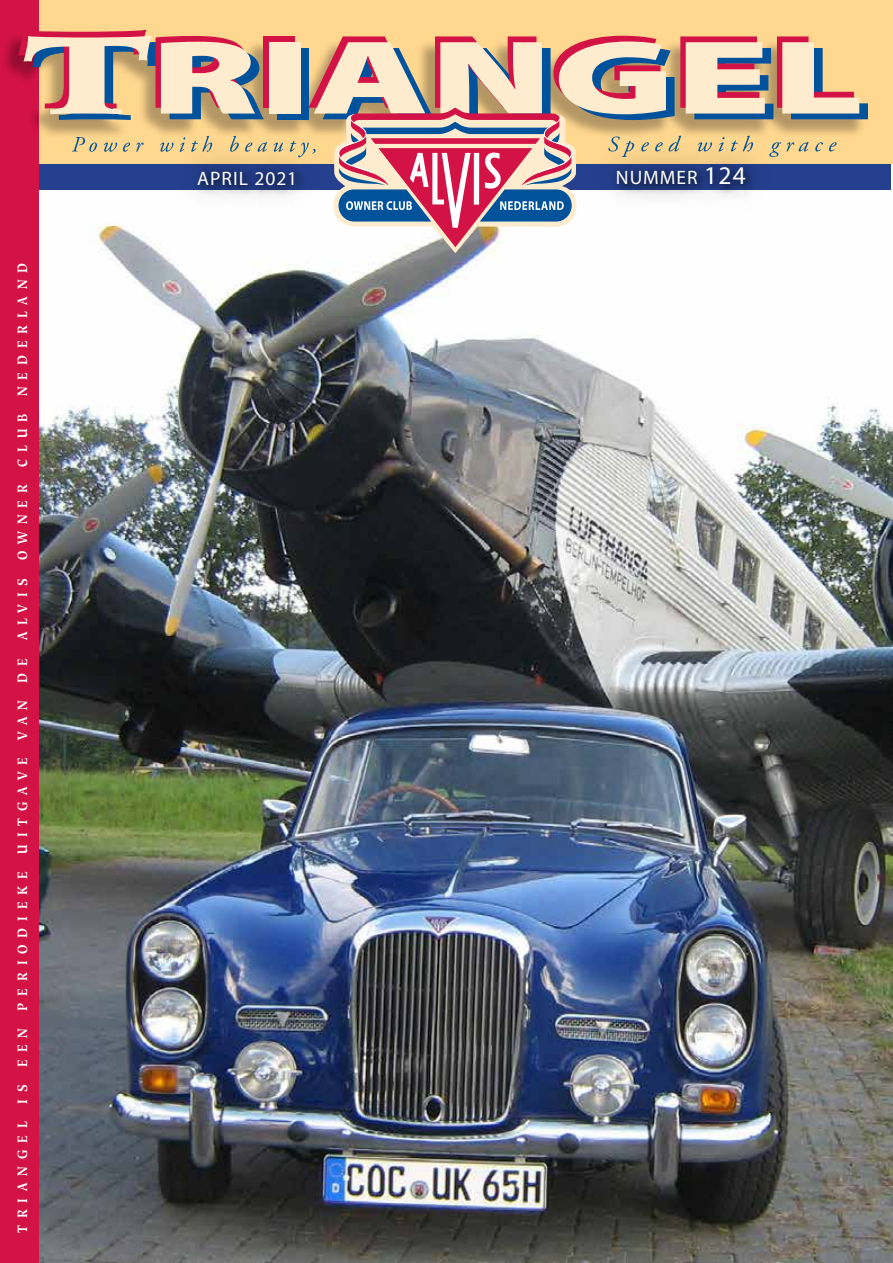
<style>
.page{position:relative;width:893px;height:1263px;background:#fff}
.page>*{position:absolute;margin:0;border:0;box-sizing:border-box;transform-origin:0 0}
.t1{font:900 105.75px "Myriad Pro";color:#00529c;scale:1.65 1}
.t2{font:19.5px "Myriad";letter-spacing:.05em;color:#fff}
.t3{font:700 13.5px "Hiroshige";letter-spacing:.6em;color:#fff;scale:.85 1}
.s1{font-family:"Hiroshige";font-size:110.1px;color:#d31245}
.s2{font-family:"Hiroshige";font-size:110.1px}
.s3{font-size:25.5px}
</style>
<div class="page">
<img style="left:38px;top:191px;width:855px;height:1072px">
<div style="left:2px;top:164px;width:889px;height:26px;background:#25408f"></div>
<div style="left:0;top:0;width:893px;height:164px;background:#ffd78f"></div>
<div style="left:0;top:0;width:38px;height:1263px;background:#d31245"></div>
<svg style="left:72px;top:140px;width:25px;height:12px"></svg>
<svg style="left:104px;top:143px;width:13px;height:9px"></svg>
<svg style="left:123px;top:143px;width:7px;height:9px"></svg>
<svg style="left:136px;top:143px;width:8px;height:9px"></svg>
<svg style="left:160px;top:143px;width:14px;height:9px"></svg>
<svg style="left:192px;top:140px;width:20px;height:5px"></svg>
<svg style="left:231px;top:140px;width:8px;height:5px"></svg>
<svg style="left:260px;top:142px;width:7px;height:3px"></svg>
<svg style="left:274px;top:143px;width:9px;height:2px"></svg>
<svg style="left:290px;top:141px;width:19px;height:4px"></svg>
<svg style="left:771px;top:142px;width:38px;height:15px"></svg>
<svg style="left:815px;top:142px;width:8px;height:9px"></svg>
<svg style="left:829px;top:142px;width:8px;height:9px"></svg>
<div style="left:0;top:32px;width:866px;height:108px;background:#000;opacity:.3"></div>
<svg style="left:333px;top:108px;width:243px;height:145px"></svg>
<div style="left:174px;top:145px;width:146px;height:66px;background:#000;opacity:.7"></div>
<div style="left:592px;top:141px;width:179px;height:69px;background:#000;opacity:.7"></div>
<h1 class="t1" style="left:16px;top:13px;width:520px"><span class="s1">T</span><span class="s2">T</span>RIANGEL</h1>
<p class="t3" style="left:14px;top:396px;width:158px;rotate:-90deg">NEDERLAND</p>
<p class="t3" style="left:14px;top:467px;width:64px;rotate:-90deg">CLUB</p>
<p class="t3" style="left:14px;top:560px;width:90px;rotate:-90deg">OWNER</p>
<p class="t3" style="left:14px;top:640px;width:75px;rotate:-90deg">ALVIS</p>
<p class="t3" style="left:14px;top:682px;width:30px;rotate:-90deg">D E</p>
<p class="t3" style="left:14px;top:739px;width:48px;rotate:-90deg">VAN</p>
<p class="t3" style="left:14px;top:854px;width:115px;rotate:-90deg">UITGAVE</p>
<p class="t3" style="left:14px;top:1010px;width:165px;rotate:-90deg">PERIODIEKE</p>
<p class="t3" style="left:14px;top:1067px;width:47px;rotate:-90deg">EEN</p>
<p class="t3" style="left:14px;top:1104px;width:24px;rotate:-90deg">I S</p>
<p class="t3" style="left:14px;top:1233px;width:132px;rotate:-90deg">TRIANGEL</p>
<h2 class="t2" style="left:197px;top:168px;width:101px">APRIL 2021</h2>
<h2 class="t2" style="left:616px;top:168px;width:132px">NUMMER <span class="s3">124</span></h2>
</div>
